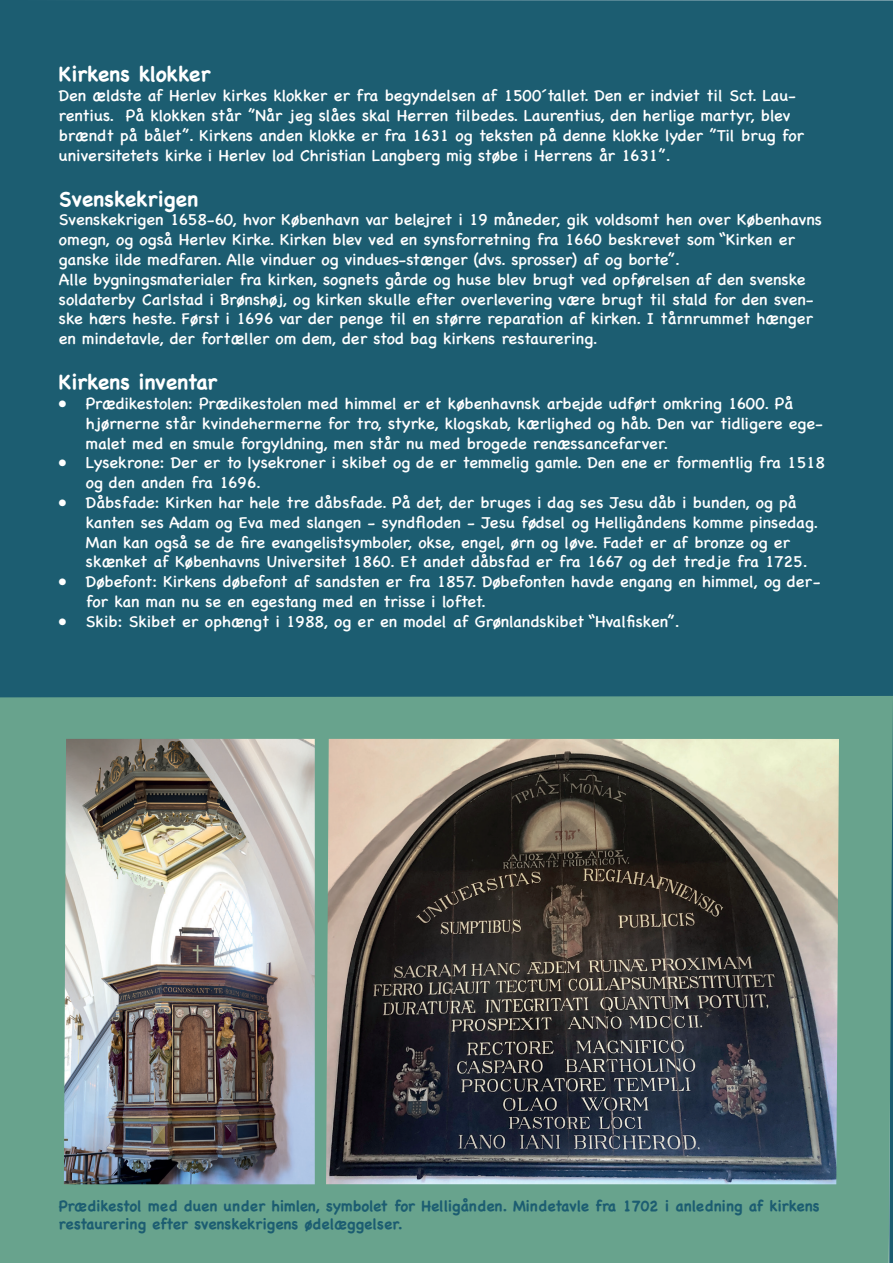
<style>
.page{position:relative;width:893px;height:1263px;background:#fff}
.page>*{position:absolute;margin:0;border:0;box-sizing:border-box;transform-origin:0 0}
.t1{font:700 21px "Chalkboard SE";color:#fff}
.t2{font:16.5px/19.8px "Chalkboard SE";color:#fff}
.t3{font:700 15px/18px "Chalkboard SE";color:#1c5d71}
</style>
<div class="page">
<div style="left:0;top:0;width:893px;height:919px;background:#1c5d71"></div>
<div style="left:0;top:696px;width:893px;height:567px;background:#68a38d"></div>
<img style="left:64px;top:739px;width:251px;height:445px">
<img style="left:326px;top:739px;width:513px;height:445px">
<p class="t1" style="left:59px;top:62px;width:153px">Kirkens klokker</p>
<p class="t2" style="left:59px;top:85px;width:746px">Den ældste af Herlev kirkes klokker er fra begyndelsen af 1500´tallet. Den er indviet til Sct. Lau&shy;rentius. På klokken står ”Når jeg slåes skal Herren tilbedes. Laurentius, den herlige martyr, blev brændt på bålet”. Kirkens anden klokke er fra 1631 og teksten på denne klokke lyder ”Til brug for universitetets kirke i Herlev lod Christian Langberg mig støbe i Herrens år 1631”.</p>
<p class="t1" style="left:59px;top:186px;width:141px">Svenskekrigen</p>
<p class="t2" style="left:59px;top:209px;width:765px">Svenskekrigen 1658-60, hvor København var belejret i 19 måneder, gik voldsomt hen over Københavns omegn, og også Herlev Kirke. Kirken blev ved en synsforretning fra 1660 beskrevet som “Kirken er ganske ilde medfaren. Alle vinduer og vindues-stænger (dvs. sprosser) af og borte”.<br>Alle bygningsmaterialer fra kirken, sognets gårde og huse blev brugt ved opførelsen af den svenske soldaterby Carlstad i Brønshøj, og kirken skulle efter overlevering være brugt til stald for den sven&shy;ske hærs heste. Først i 1696 var der penge til en større reparation af kirken. I tårnrummet hænger en mindetavle, der fortæller om dem, der stod bag kirkens restaurering.</p>
<p class="t1" style="left:59px;top:370px;width:160px">Kirkens inventar</p>
<p class="t2" style="left:86px;top:392px;width:739px;text-indent:-27px">• Prædikestolen: Prædikestolen med himmel er et københavnsk arbejde udført omkring 1600. På hjørnerne står kvindehermerne for tro, styrke, klogskab, kærlighed og håb. Den var tidligere ege&shy;malet med en smule forgyldning, men står nu med brogede renæssancefarver.</p>
<p class="t2" style="left:86px;top:452px;width:740px;text-indent:-27px">• Lysekrone: Der er to lysekroner i skibet og de er temmelig gamle. Den ene er formentlig fra 1518 og den anden fra 1696.</p>
<p class="t2" style="left:86px;top:491px;width:734px;text-indent:-27px">• Dåbsfade: Kirken har hele tre dåbsfade. På det, der bruges i dag ses Jesu dåb i bunden, og på kanten ses Adam og Eva med slangen - syndfloden - Jesu fødsel og Helligåndens komme pinsedag.<br>Man kan også se de fire evangelistsymboler, okse, engel, ørn og løve. Fadet er af bronze og er skænket af Københavns Universitet 1860. Et andet dåbsfad er fra 1667 og det tredje fra 1725.</p>
<p class="t2" style="left:86px;top:571px;width:736px;text-indent:-27px">• Døbefont: Kirkens døbefont af sandsten er fra 1857. Døbefonten havde engang en himmel, og der&shy;for kan man nu se en egestang med en trisse i loftet.</p>
<p class="t2" style="left:59px;top:610px;width:622px">• Skib: Skibet er ophængt i 1988, og er en model af Grønlandskibet “Hvalfisken”.</p>
<p class="t3" style="left:59px;top:1196px;width:762px">Prædikestol med duen under himlen, symbolet for Helligånden. Mindetavle fra 1702 i anledning af kirkens restaurering efter svenskekrigens ødelæggelser.</p>
</div>
